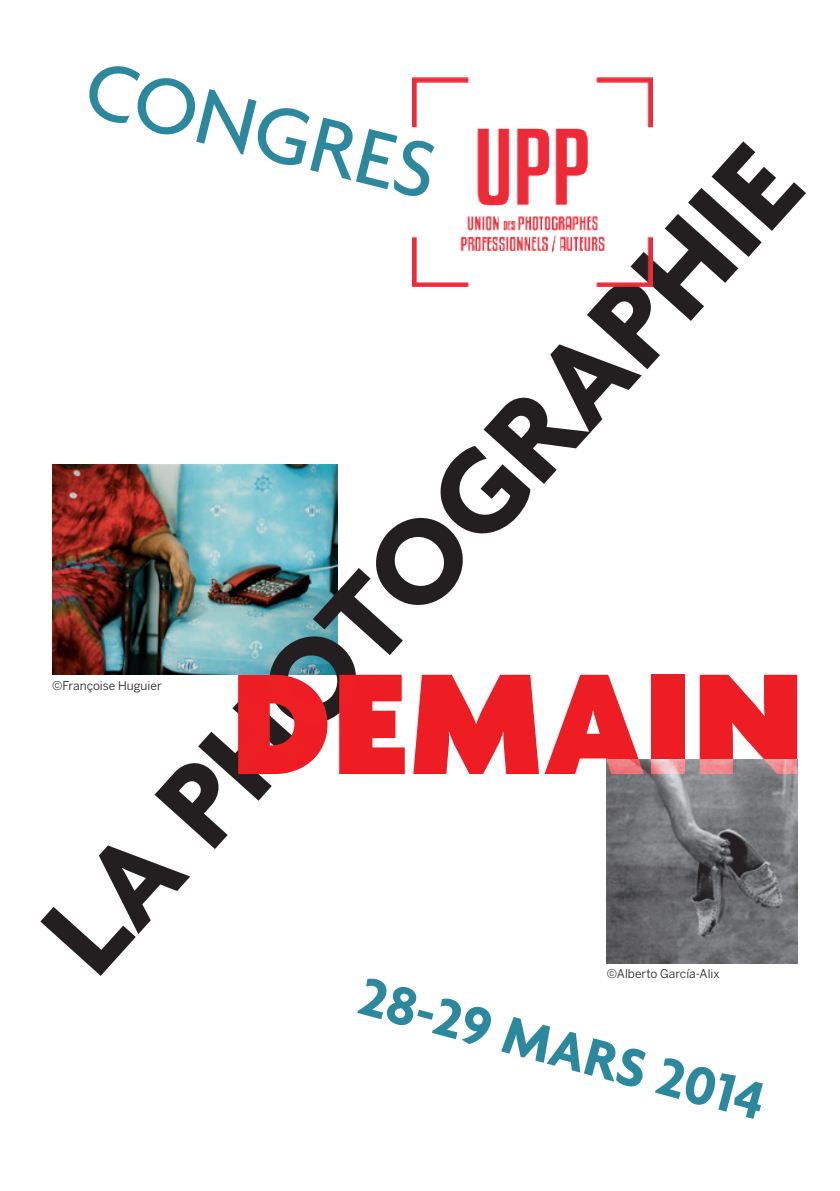
<style>
.page{position:relative;width:840px;height:1191px;background:#fff}
.page>*{position:absolute;margin:0;border:0;box-sizing:border-box;transform-origin:0 0}
.t1{font:900 155.6px "Agenda";color:#ee1d23}
.t2{font:700 127.2px "Agenda";color:#231f20}
.t3{font:500 84.8px "Agenda";color:#2c889d}
.t4{font:700 57.2px "Agenda";color:#2c889d}
.t5{font:12px "Benton Sans";color:#231f20}
</style>
<div class="page">
<img style="left:606px;top:759px;width:191px;height:204px">
<img style="left:52px;top:464px;width:285px;height:210px">
<img style="left:412px;top:77px;width:239px;height:210px">
<p class="t3" style="left:99px;top:36px;width:360px;rotate:14deg">CONGRES</p>
<p class="t2" style="left:8px;top:901px;width:1064px;rotate:-48deg">LA PHOTOGRAPHIE</p>
<h1 class="t1" style="left:231px;top:628px;width:574px">DEMAIN</h1>
<p class="t5" style="left:52px;top:678px;width:111px">©Françoise Huguier</p>
<p class="t5" style="left:606px;top:966px;width:114px">©Alberto García-Alix</p>
<p class="t4" style="left:369px;top:961px;width:418px;rotate:15deg">28-29 MARS 2014</p>
</div>
